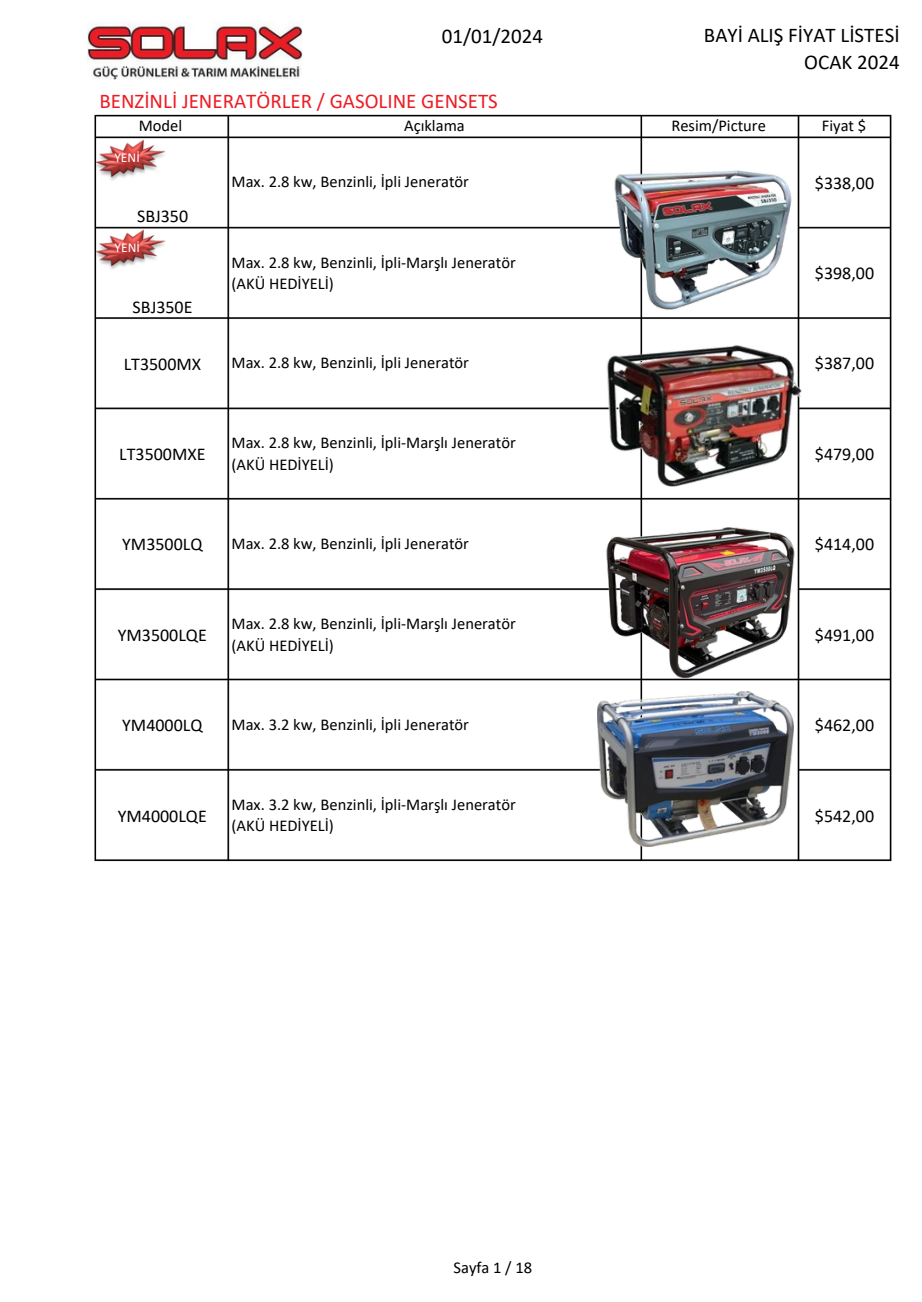
<style>
.page{position:relative;width:922px;height:1302px;background:#fff}
.page>*{position:absolute;margin:0;border:0;box-sizing:border-box;transform-origin:0 0}
.t1{font:21px/27px "Calibri";color:#000;text-align:right}
.t2{font:21px "Calibri";color:#ed1c24}
.t3{font:18px "Calibri";color:#000}
.t4{font:16.5px/21.3px "Calibri";color:#000}
.t5{font:13.5px "Calibri";color:#fff}
</style>
<div class="page">
<img style="left:88px;top:22px;width:214px;height:57px">
<img style="left:94px;top:114px;width:798px;height:748px">
<img style="left:594px;top:336px;width:216px;height:158px">
<img style="left:598px;top:692px;width:195px;height:155px">
<img style="left:95px;top:138px;width:75px;height:46px">
<img style="left:95px;top:228px;width:75px;height:46px">
<img style="left:605px;top:165px;width:191px;height:151px">
<img style="left:599px;top:522px;width:203px;height:159px">
<p class="t1" style="left:441px;top:24px;width:103px">01/01/2024</p>
<h2 class="t2" style="left:99px;top:92px;width:400px">BENZİNLİ JENERATÖRLER / GASOLINE GENSETS</h2>
<h1 class="t4" style="left:139px;top:117px;width:45px">Model</h1>
<p class="t4" style="left:404px;top:117px;width:62px">Açıklama</p>
<h4 class="t4" style="left:231px;top:173px;width:239px">Max. 2.8 kw, Benzinli, İpli Jeneratör</h4>
<p class="t5" style="left:114px;top:152px;width:27px">YENİ</p>
<h4 class="t3" style="left:137px;top:209px;width:53px">SBJ350</h4>
<h4 class="t5" style="left:114px;top:242px;width:27px">YENİ</h4>
<h3 class="t3" style="left:133px;top:299px;width:61px">SBJ350E</h3>
<h4 class="t3" style="left:124px;top:356px;width:79px">LT3500MX</h4>
<h3 class="t3" style="left:119px;top:446px;width:88px">LT3500MXE</h3>
<h3 class="t3" style="left:122px;top:537px;width:82px">YM3500LQ</h3>
<h4 class="t3" style="left:118px;top:627px;width:91px">YM3500LQE</h4>
<h4 class="t3" style="left:122px;top:717px;width:82px">YM4000LQ</h4>
<h3 class="t3" style="left:118px;top:808px;width:91px">YM4000LQE</h3>
<h3 class="t4" style="left:231px;top:253px;width:286px">Max. 2.8 kw, Benzinli, İpli-Marşlı Jeneratör (AKÜ HEDİYELİ)</h3>
<p class="t4" style="left:231px;top:353px;width:239px">Max. 2.8 kw, Benzinli, İpli Jeneratör</p>
<h4 class="t4" style="left:231px;top:433px;width:286px">Max. 2.8 kw, Benzinli, İpli-Marşlı Jeneratör (AKÜ HEDİYELİ)</h4>
<p class="t4" style="left:231px;top:534px;width:239px">Max. 2.8 kw, Benzinli, İpli Jeneratör</p>
<p class="t4" style="left:231px;top:614px;width:286px">Max. 2.8 kw, Benzinli, İpli-Marşlı Jeneratör (AKÜ HEDİYELİ)</p>
<h3 class="t4" style="left:231px;top:715px;width:239px">Max. 3.2 kw, Benzinli, İpli Jeneratör</h3>
<p class="t4" style="left:231px;top:795px;width:286px">Max. 3.2 kw, Benzinli, İpli-Marşlı Jeneratör (AKÜ HEDİYELİ)</p>
<h1 class="t1" style="left:703px;top:23px;width:197px">BAYİ ALIŞ FİYAT LİSTESİ<br>OCAK 2024</h1>
<h4 class="t4" style="left:671px;top:117px;width:96px">Resim/Picture</h4>
<h3 class="t4" style="left:821px;top:117px;width:46px">Fiyat $</h3>
<h4 class="t3" style="left:814px;top:175px;width:61px">$338,00</h4>
<h3 class="t3" style="left:814px;top:265px;width:61px">$398,00</h3>
<h4 class="t3" style="left:814px;top:356px;width:61px">$387,00</h4>
<h4 class="t3" style="left:814px;top:446px;width:61px">$479,00</h4>
<h4 class="t3" style="left:814px;top:537px;width:61px">$414,00</h4>
<p class="t3" style="left:814px;top:627px;width:61px">$491,00</p>
<h4 class="t3" style="left:814px;top:717px;width:61px">$462,00</h4>
<h4 class="t3" style="left:814px;top:808px;width:61px">$542,00</h4>
<h4 class="t4" style="left:453px;top:1257px;width:80px">Sayfa 1 / 18</h4>
</div>
